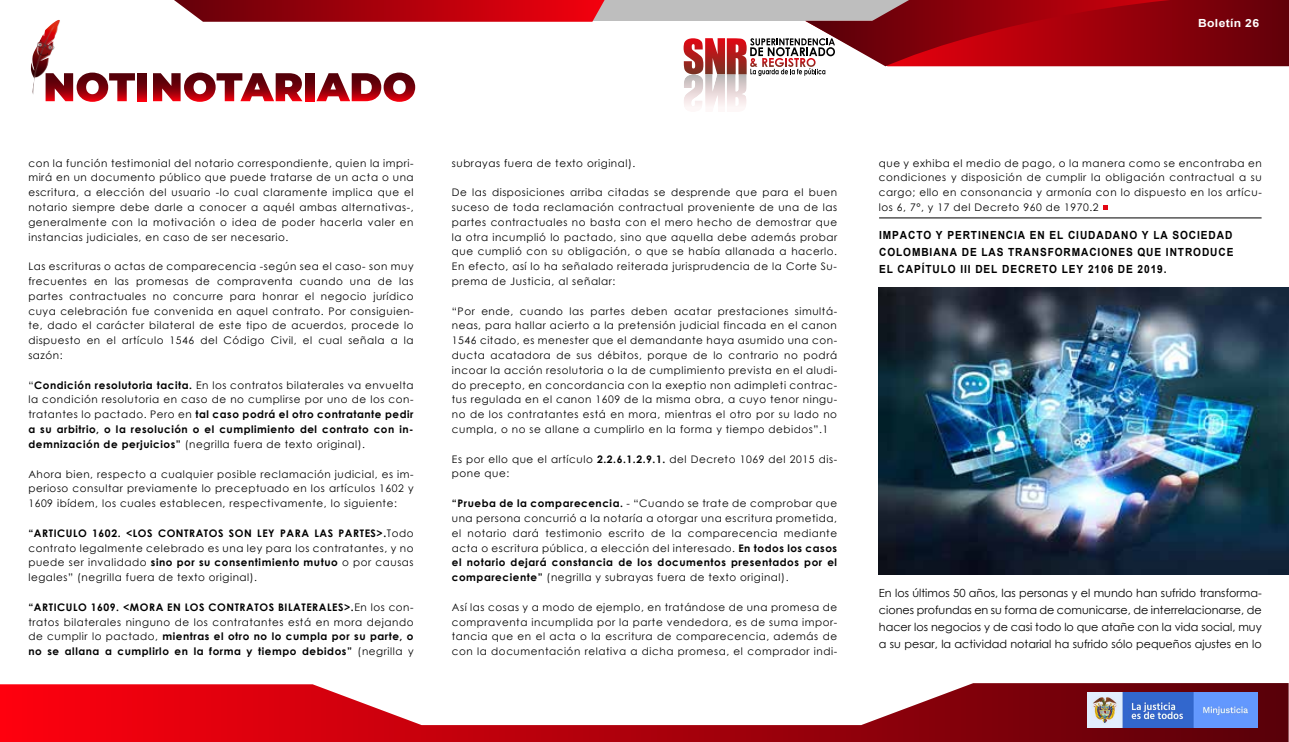
<style>
.page{position:relative;width:1289px;height:742px;background:#fff}
.page>*{position:absolute;margin:0;border:0;box-sizing:border-box;transform-origin:0 0}
.t1{font:11.2px/17.2px "Century Gothic";color:#000;text-align:justify}
.t2{font:700 11.2px/17.2px "Arial";letter-spacing:.09em;color:#000;text-align:justify;scale:.91 1}
.t3{font:700 11.2px "Arial";letter-spacing:.025em;color:#fff;scale:1.08 1}
.t4{font:10.4px/14.8px "Century Gothic";letter-spacing:.055em;color:#000;text-align:justify}
.t5{font:700 10.4px/14.8px "Century Gothic";letter-spacing:.055em;color:#000;text-align:justify}
.s1{font-weight:700}
.s2{font-weight:400}
</style>
<div class="page">
<svg style="left:0;top:683px;width:1289px;height:59px"></svg>
<img style="left:31px;top:20px;width:29px;height:75px">
<svg style="left:46px;top:73px;width:89px;height:29px"></svg>
<svg style="left:137px;top:73px;width:10px;height:28px"></svg>
<img style="left:1087px;top:692px;width:171px;height:36px">
<img style="left:878px;top:288px;width:411px;height:286px">
<svg style="left:1103px;top:205px;width:5px;height:5px"></svg>
<hr style="left:879px;top:218px;width:383px;height:1px;background:#000">
<svg style="left:153px;top:0;width:1136px;height:106px"></svg>
<p class="t3" style="left:1198px;top:15px;width:58px">Boletín 26</p>
<p class="t4" style="left:28px;top:155px;width:387px">con la función testimonial del notario correspondiente, quien la impri&shy;mirá en un documento público que puede tratarse de un acta o una escritura, a elección del usuario -lo cual claramente implica que el notario siempre debe darle a conocer a aquél ambas alternativas-, generalmente con la motivación o idea de poder hacerla valer en instancias judiciales, en caso de ser necesario.</p>
<p class="t4" style="left:28px;top:259px;width:387px">Las escrituras o actas de comparecencia -según sea el caso- son muy frecuentes en las promesas de compraventa cuando una de las partes contractuales no concurre para honrar el negocio jurídico cuya celebración fue convenida en aquel contrato. Por consiguien&shy;te, dado el carácter bilateral de este tipo de acuerdos, procede lo dispuesto en el artículo 1546 del Código Civil, el cual señala a la sazón:</p>
<p class="t4" style="left:28px;top:377px;width:387px">“<span class="s1">Condición resolutoria tacita.</span> En los contratos bilaterales va envuelta la condición resolutoria en caso de no cumplirse por uno de los con&shy;tratantes lo pactado. Pero en <span class="s1">tal caso podrá el otro contratante pedir a su arbitrio, o la resolución o el cumplimiento del contrato con in&shy;demnización de perjuicios”</span> (negrilla fuera de texto original).</p>
<p class="t4" style="left:28px;top:466px;width:387px">Ahora bien, respecto a cualquier posible reclamación judicial, es im&shy;perioso consultar previamente lo preceptuado en los artículos 1602 y 1609 ibídem, los cuales establecen, respectivamente, lo siguiente:</p>
<p class="t4" style="left:28px;top:525px;width:387px"><span class="s1">“ARTICULO 1602. &lt;LOS CONTRATOS SON LEY PARA LAS PARTES&gt;.</span>Todo contrato legalmente celebrado es una ley para los contratantes, y no puede ser invalidado <span class="s1">sino por su consentimiento mutuo</span> o por causas legales” (negrilla fuera de texto original).</p>
<p class="t5" style="left:28px;top:599px;width:387px">“ARTICULO 1609. &lt;MORA EN LOS CONTRATOS BILATERALES&gt;.<span class="s2">En los con&shy;tratos bilaterales ninguno de los contratantes está en mora dejando de cumplir lo pactado,</span> mientras el otro no lo cumpla por su parte, o no se allana a cumplirlo en la forma y tiempo debidos” <span class="s2">(negrilla y</span></p>
<p class="t4" style="left:452px;top:155px;width:185px">subrayas fuera de texto original).</p>
<p class="t4" style="left:452px;top:185px;width:387px">De las disposiciones arriba citadas se desprende que para el buen suceso de toda reclamación contractual proveniente de una de las partes contractuales no basta con el mero hecho de demostrar que la otra incumplió lo pactado, sino que aquella debe además probar que cumplió con su obligación, o que se había allanada a hacerlo.<br>En efecto, así lo ha señalado reiterada jurisprudencia de la Corte Su&shy;prema de Justicia, al señalar:</p>
<p class="t4" style="left:452px;top:303px;width:387px">“Por ende, cuando las partes deben acatar prestaciones simultá&shy;neas, para hallar acierto a la pretensión judicial fincada en el canon 1546 citado, es menester que el demandante haya asumido una con&shy;ducta acatadora de sus débitos, porque de lo contrario no podrá incoar la acción resolutoria o la de cumplimiento prevista en el aludi&shy;do precepto, en concordancia con la exeptio non adimpleti contrac&shy;tus regulada en el canon 1609 de la misma obra, a cuyo tenor ningu&shy;no de los contratantes está en mora, mientras el otro por su lado no cumpla, o no se allane a cumplirlo en la forma y tiempo debidos”.1</p>
<p class="t4" style="left:452px;top:451px;width:387px">Es por ello que el artículo <span class="s1">2.2.6.1.2.9.1.</span> del Decreto 1069 del 2015 dis&shy;pone que:</p>
<p class="t4" style="left:452px;top:496px;width:387px"><span class="s1">“Prueba de la comparecencia.</span> - “Cuando se trate de comprobar que una persona concurrió a la notaría a otorgar una escritura prometida, el notario dará testimonio escrito de la comparecencia mediante acta o escritura pública, a elección del interesado. <span class="s1">En todos los casos el notario dejará constancia de los documentos presentados por el compareciente”</span> (negrilla y subrayas fuera de texto original).</p>
<p class="t4" style="left:452px;top:599px;width:387px">Así las cosas y a modo de ejemplo, en tratándose de una promesa de compraventa incumplida por la parte vendedora, es de suma impor&shy;tancia que en el acta o la escritura de comparecencia, además de con la documentación relativa a dicha promesa, el comprador indi-</p>
<p class="t4" style="left:879px;top:155px;width:384px">que y exhiba el medio de pago, o la manera como se encontraba en condiciones y disposición de cumplir la obligación contractual a su cargo; ello en consonancia y armonía con lo dispuesto en los artícu&shy;los 6, 7°, y 17 del Decreto 960 de 1970.2</p>
<p class="t2" style="left:879px;top:226px;width:391px">IMPACTO Y PERTINENCIA EN EL CIUDADANO Y LA SOCIEDAD COLOMBIANA DE LAS TRANSFORMACIONES QUE INTRODUCE EL CAPÍTULO III DEL DECRETO LEY 2106 DE 2019.</p>
<p class="t1" style="left:879px;top:584px;width:384px">En los últimos 50 años, las personas y el mundo han sufrido transforma&shy;ciones profundas en su forma de comunicarse, de interrelacionarse, de hacer los negocios y de casi todo lo que atañe con la vida social, muy a su pesar, la actividad notarial ha sufrido sólo pequeños ajustes en lo</p>
</div>
